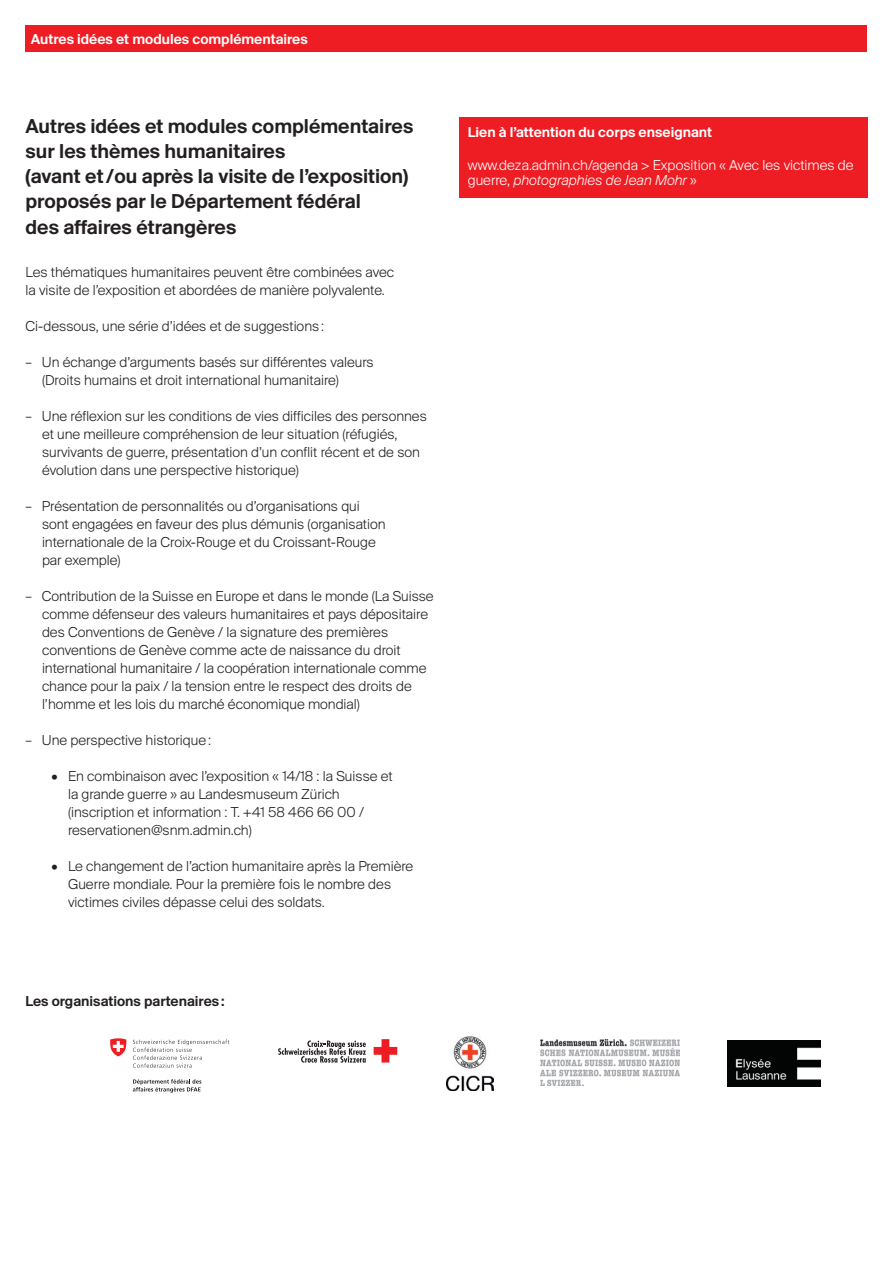
<style>
.page{position:relative;width:893px;height:1263px;background:#fff}
.page>*{position:absolute;margin:0;border:0;box-sizing:border-box;transform-origin:0 0}
.t1{font:21px/25.2px "Suisse BP Intl Antique";color:#231f20}
.t2{font:300 15px/18px "Suisse BP Intl";color:#231f20}
.t3{font:300 15px/14.7px "Suisse BP Intl";color:#fff}
.t4{font:15px "Suisse BP Intl Antique";color:#fff}
.t5{font:15px "Suisse BP Intl Antique";color:#231f20}
.s1{font-style:italic}
</style>
<div class="page">
<svg style="left:110px;top:1038px;width:17px;height:18px"></svg>
<svg style="left:133px;top:1039px;width:96px;height:29px"></svg>
<svg style="left:133px;top:1079px;width:68px;height:14px"></svg>
<img style="left:446px;top:1036px;width:47px;height:55px">
<img style="left:540px;top:1039px;width:140px;height:47px">
<svg style="left:374px;top:1039px;width:23px;height:23px"></svg>
<svg style="left:278px;top:1040px;width:88px;height:23px"></svg>
<img style="left:727px;top:1040px;width:94px;height:47px">
<div style="left:26px;top:26px;width:841px;height:26px;background:#ee1d23"></div>
<div style="left:459px;top:117px;width:408px;height:81px;background:#ee1d23"></div>
<p class="t4" style="left:31px;top:30px;width:279px">Autres idées et modules complémentaires</p>
<h1 class="t1" style="left:26px;top:113px;width:389px">Autres idées et modules complémentaires sur les thèmes humanitaires<br>(avant et/ou après la visite de l’exposition) proposés par le Département fédéral<br>des affaires étrangères</h1>
<p class="t2" style="left:26px;top:262px;width:370px">Les thématiques humanitaires peuvent être combinées avec la visite de l’exposition et abordées de manière polyvalente.</p>
<p class="t2" style="left:26px;top:316px;width:300px">Ci-dessous, une série d’idées et de suggestions :</p>
<p class="t2" style="left:42px;top:352px;width:333px;text-indent:-16px">– Un échange d’arguments basés sur différentes valeurs (Droits humains et droit international humanitaire)</p>
<p class="t2" style="left:42px;top:406px;width:386px;text-indent:-16px">– Une réflexion sur les conditions de vies difficiles des personnes et une meilleure compréhension de leur situation (réfugiés, survivants de guerre, présentation d’un conflit récent et de son évolution dans une perspective historique)</p>
<p class="t2" style="left:42px;top:496px;width:345px;text-indent:-16px">– Présentation de personnalités ou d’organisations qui sont engagées en faveur des plus démunis (organisation internationale de la Croix-Rouge et du Croissant-Rouge par exemple)</p>
<p class="t2" style="left:42px;top:586px;width:393px;text-indent:-16px">– Contribution de la Suisse en Europe et dans le monde (La Suisse comme défenseur des valeurs humanitaires et pays dépositaire des Conventions de Genève / la signature des premières conventions de Genève comme acte de naissance du droit international humanitaire / la coopération internationale comme chance pour la paix / la tension entre le respect des droits de l’homme et les lois du marché économique mondial)</p>
<p class="t2" style="left:26px;top:730px;width:187px">– Une perspective historique:</p>
<p class="t2" style="left:68px;top:766px;width:326px;text-indent:-16px">• En combinaison avec l’exposition « 14/18 : la Suisse et la grande guerre » au Landesmuseum Zürich (inscription et information : T. +41 58 466 66 00 / reservationen@snm.admin.ch)</p>
<p class="t2" style="left:68px;top:856px;width:347px;text-indent:-16px">• Le changement de l’action humanitaire après la Première<br>Guerre mondiale. Pour la première fois le nombre des victimes civiles dépasse celui des soldats.</p>
<p class="t4" style="left:468px;top:123px;width:246px">Lien à l’attention du corps enseignant</p>
<p class="t3" style="left:468px;top:158px;width:387px">www.deza.admin.ch/agenda &gt; Exposition « Avec les victimes de guerre, <span class="s1">photographies de Jean Mohr</span> »</p>
<p class="t5" style="left:26px;top:992px;width:201px">Les organisations partenaires :</p>
</div>
